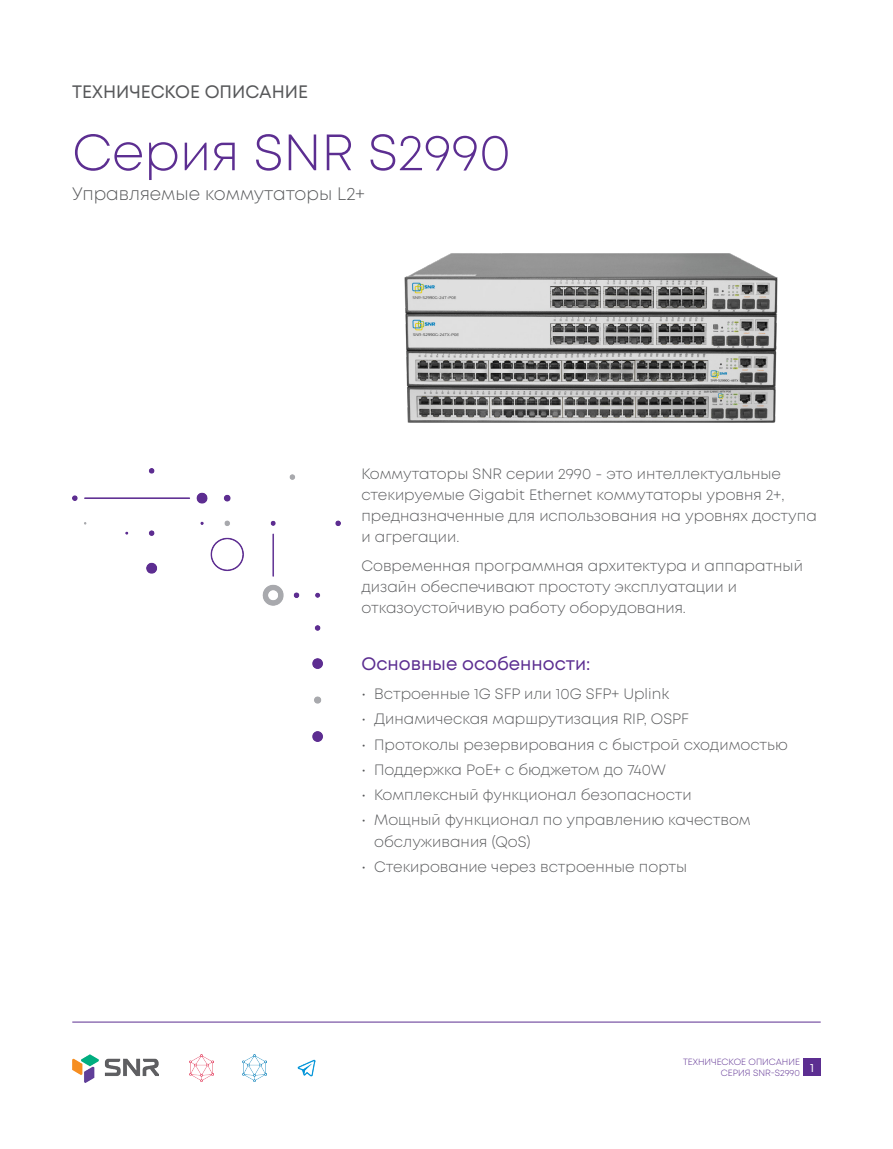
<style>
.page{position:relative;width:893px;height:1149px;background:#fff}
.page>*{position:absolute;margin:0;border:0;box-sizing:border-box;transform-origin:0 0}
.t1{font:300 51px "Mont";color:#5c2e91}
.t2{font:300 18px "Mont";color:#57585a}
.t3{font:18px "Mont";color:#5c2e91}
.t4{font:18px "Mont";color:#57585a}
.t5{font:300 15px/21px "Mont";color:#57585a}
.t6{font:300 9px/10.5px "Mont";color:#5c2e91}
</style>
<div class="page">
<img style="left:72px;top:468px;width:268px;height:273px">
<img style="left:72px;top:1054px;width:86px;height:27px">
<img style="left:297px;top:1059px;width:19px;height:17px">
<img style="left:243px;top:1054px;width:24px;height:27px">
<img style="left:190px;top:1054px;width:24px;height:27px">
<hr style="left:72px;top:1021px;width:749px;height:1px;background:#5c2e91">
<div style="left:803px;top:1058px;width:18px;height:17px;background:#5c2e91"></div>
<img style="left:404px;top:253px;width:374px;height:169px">
<p class="t4" style="left:72px;top:80px;width:237px">ТЕХНИЧЕСКОЕ ОПИСАНИЕ</p>
<p class="t1" style="left:72px;top:120px;width:440px">Серия SNR S2990</p>
<p class="t2" style="left:72px;top:182px;width:294px">Управляемые коммутаторы L2+</p>
<p class="t5" style="left:361px;top:463px;width:457px">Коммутаторы SNR серии 2990 - это интеллектуальные стекируемые Gigabit Ethernet коммутаторы уровня 2+, предназначенные для использования на уровнях доступа и агрегации.</p>
<p class="t5" style="left:361px;top:555px;width:443px">Современная программная архитектура и аппаратный дизайн обеспечивают простоту эксплуатации и отказоустойчивую работу оборудования.</p>
<p class="t3" style="left:361px;top:652px;width:231px">Основные особенности:</p>
<p class="t5" style="left:361px;top:683px;width:309px">• Встроенные 1G SFP или 10G SFP+ Uplink</p>
<p class="t5" style="left:361px;top:708px;width:329px">• Динамическая маршрутизация RIP, OSPF</p>
<p class="t5" style="left:361px;top:733px;width:428px">• Протоколы резервирования с быстрой сходимостью</p>
<p class="t5" style="left:361px;top:759px;width:306px">• Поддержка PoE+ c бюджетом до 740W</p>
<p class="t5" style="left:361px;top:784px;width:332px">• Комплексный функционал безопасности</p>
<p class="t5" style="left:374px;top:809px;width:378px;text-indent:-13px">• Мощный функционал по управлению качеством обслуживания (QoS)</p>
<p class="t5" style="left:361px;top:855px;width:327px">• Стекирование через встроенные порты</p>
<p class="t6" style="left:721px;top:1056px;width:95px;text-indent:-38px">ТЕХНИЧЕСКОЕ ОПИСАНИЕ<br>СЕРИЯ SNR-S2990 <sup>1</sup></p>
</div>
